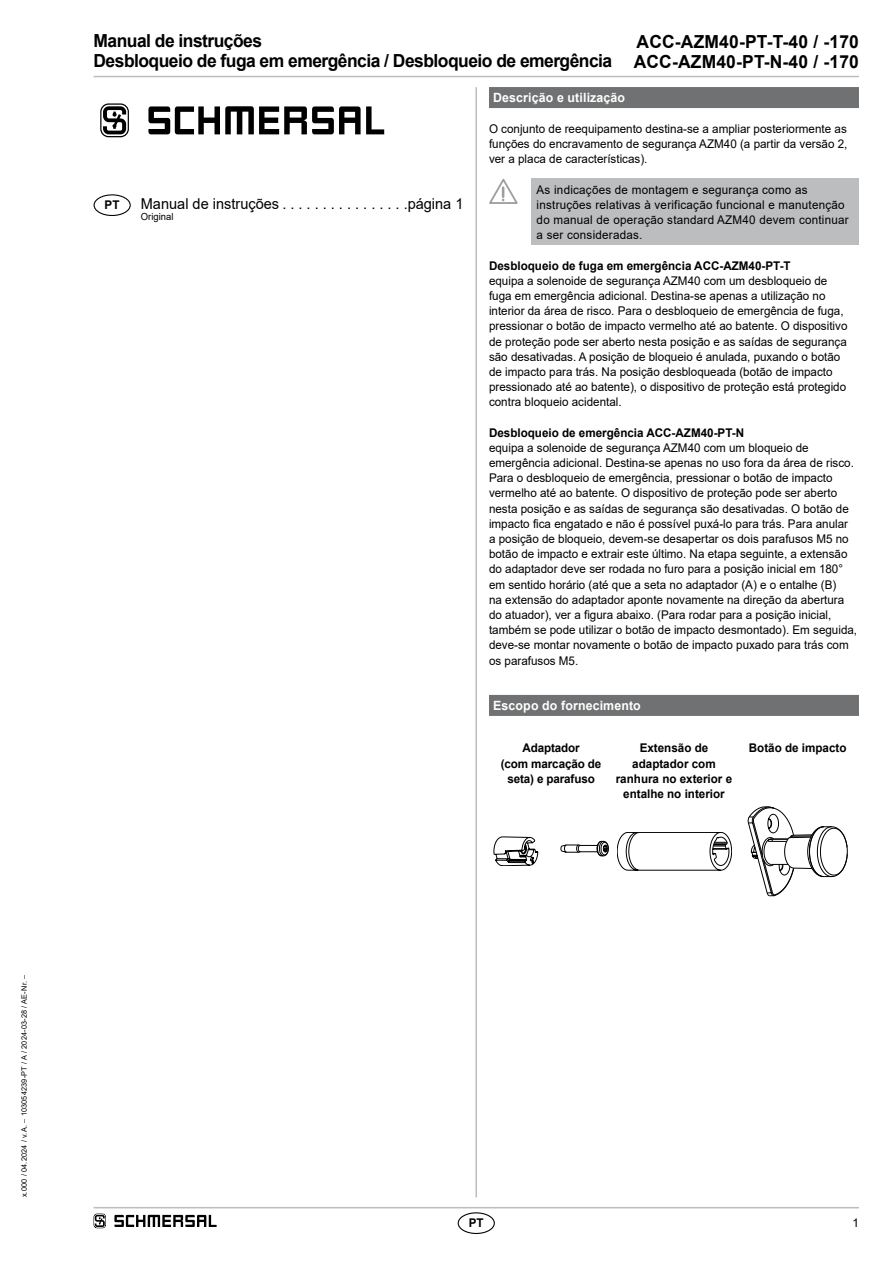
<style>
.page{position:relative;width:893px;height:1263px;background:#fff}
.page>*{position:absolute;margin:0;border:0;box-sizing:border-box;transform-origin:0 0}
.t1{font:700 18px/20.2px "Arial";letter-spacing:-.03em;color:#000}
.t2{font:700 18px/20.2px "Arial";letter-spacing:.01em;color:#000}
.t3{font:15px "Arial";color:#000}
.t4{font:700 12.75px "Arial";letter-spacing:.01em;color:#fff}
.t5{font:12px/15.1px "Arial";color:#000}
.t6{font:700 12px/15.1px "Arial";color:#000;text-align:center}
.t7{font:12px/15.1px "Arial";letter-spacing:.02em;color:#000}
.t8{font:9.75px "Arial";color:#000}
.t9{font:7.5px "Arial";letter-spacing:.025em;color:#000}
</style>
<div class="page">
<hr style="left:94px;top:76px;width:765px;height:1px;background:#bbbdbe">
<hr style="left:475px;top:87px;width:2px;height:1110px;background:#bbbdbe">
<hr style="left:94px;top:1207px;width:765px;height:1px;background:#bbbdbe">
<div style="left:458px;top:1212px;width:37px;height:22px;border:1px solid #000;border-radius:50%"></div>
<div style="left:489px;top:87px;width:370px;height:21px;background:#707172"></div>
<div style="left:489px;top:695px;width:370px;height:21px;background:#707172"></div>
<div style="left:531px;top:178px;width:328px;height:67px;background:#bbbdbe"></div>
<svg style="left:489px;top:178px;width:29px;height:26px"></svg>
<svg style="left:494px;top:837px;width:44px;height:29px"></svg>
<svg style="left:560px;top:841px;width:48px;height:15px"></svg>
<svg style="left:617px;top:832px;width:115px;height:38px"></svg>
<svg style="left:748px;top:806px;width:100px;height:90px"></svg>
<svg style="left:100px;top:103px;width:29px;height:34px"></svg>
<svg style="left:148px;top:106px;width:236px;height:28px"></svg>
<svg style="left:94px;top:1213px;width:12px;height:15px"></svg>
<svg style="left:114px;top:1215px;width:103px;height:12px"></svg>
<div style="left:94px;top:194px;width:37px;height:22px;border:1px solid #000;border-radius:50%"></div>
<h1 class="t1" style="left:94px;top:31px;width:520px">Manual de instruções<br>Desbloqueio de fuga em emergência / Desbloqueio de emergência</h1>
<h1 class="t2" style="left:634px;top:32px;width:227px">ACC-AZM40-PT-T-40 / -170<br>ACC-AZM40-PT-N-40 / -170</h1>
<p class="t6" style="left:105px;top:197px;width:16px">PT</p>
<p class="t3" style="left:141px;top:193px;width:140px">Manual de instruções</p>
<p class="t3" style="left:408px;top:193px;width:57px">página 1</p>
<p class="t8" style="left:141px;top:210px;width:34px">Original</p>
<p class="t4" style="left:493px;top:89px;width:133px">Descrição e utilização</p>
<p class="t5" style="left:489px;top:121px;width:360px;text-align:justify">O conjunto de reequipamento destina-se a ampliar posteriormente as funções do encravamento de segurança AZM40 (a partir da versão 2, ver a placa de características).</p>
<p class="t7" style="left:537px;top:182px;width:314px">As indicações de montagem e segurança como as instruções relativas à verificação funcional e manutenção do manual de operação standard AZM40 devem continuar a ser consideradas.</p>
<p class="t6" style="left:489px;top:258px;width:303px">Desbloqueio de fuga em emergência ACC-AZM40-PT-T</p>
<p class="t5" style="left:489px;top:273px;width:360px">equipa a solenoide de segurança AZM40 com um desbloqueio de fuga em emergência adicional. Destina-se apenas a utilização no interior da área de risco. Para o desbloqueio de emergência de fuga, pressionar o botão de impacto vermelho até ao batente. O dispositivo de proteção pode ser aberto nesta posição e as saídas de segurança são desativadas. A posição de bloqueio é anulada, puxando o botão de impacto para trás. Na posição desbloqueada (botão de impacto pressionado até ao batente), o dispositivo de proteção está protegido contra bloqueio acidental.</p>
<p class="t6" style="left:489px;top:425px;width:257px">Desbloqueio de emergência ACC-AZM40-PT-N</p>
<p class="t5" style="left:489px;top:440px;width:370px">equipa a solenoide de segurança AZM40 com um bloqueio de emergência adicional. Destina-se apenas no uso fora da área de risco.<br>Para o desbloqueio de emergência, pressionar o botão de impacto vermelho até ao batente. O dispositivo de proteção pode ser aberto nesta posição e as saídas de segurança são desativadas. O botão de impacto fica engatado e não é possível puxá-lo para trás. Para anular a posição de bloqueio, devem-se desapertar os dois parafusos M5 no botão de impacto e extrair este último. Na etapa seguinte, a extensão do adaptador deve ser rodada no furo para a posição inicial em 180° em sentido horário (até que a seta no adaptador (A) e o entalhe (B)<br>na extensão do adaptador aponte novamente na direção da abertura do atuador), ver a figura abaixo. (Para rodar para a posição inicial, também se pode utilizar o botão de impacto desmontado). Em seguida, deve-se montar novamente o botão de impacto puxado para trás com os parafusos M5.</p>
<p class="t4" style="left:493px;top:697px;width:149px">Escopo do fornecimento</p>
<p class="t6" style="left:501px;top:741px;width:102px">Adaptador<br>(com marcação de seta) e parafuso</p>
<p class="t6" style="left:616px;top:741px;width:118px">Extensão de adaptador com ranhura no exterior e entalhe no interior</p>
<p class="t6" style="left:749px;top:741px;width:99px">Botão de impacto</p>
<p class="t9" style="left:19px;top:1197px;width:224px;rotate:-90deg">x.000 / 04.2024 / v.A. – 103054239-PT / A / 2024-03-28 / AE-Nr. –</p>
<p class="t6" style="left:469px;top:1215px;width:16px">PT</p>
<p class="t5" style="left:852px;top:1215px;width:8px">1</p>
</div>
